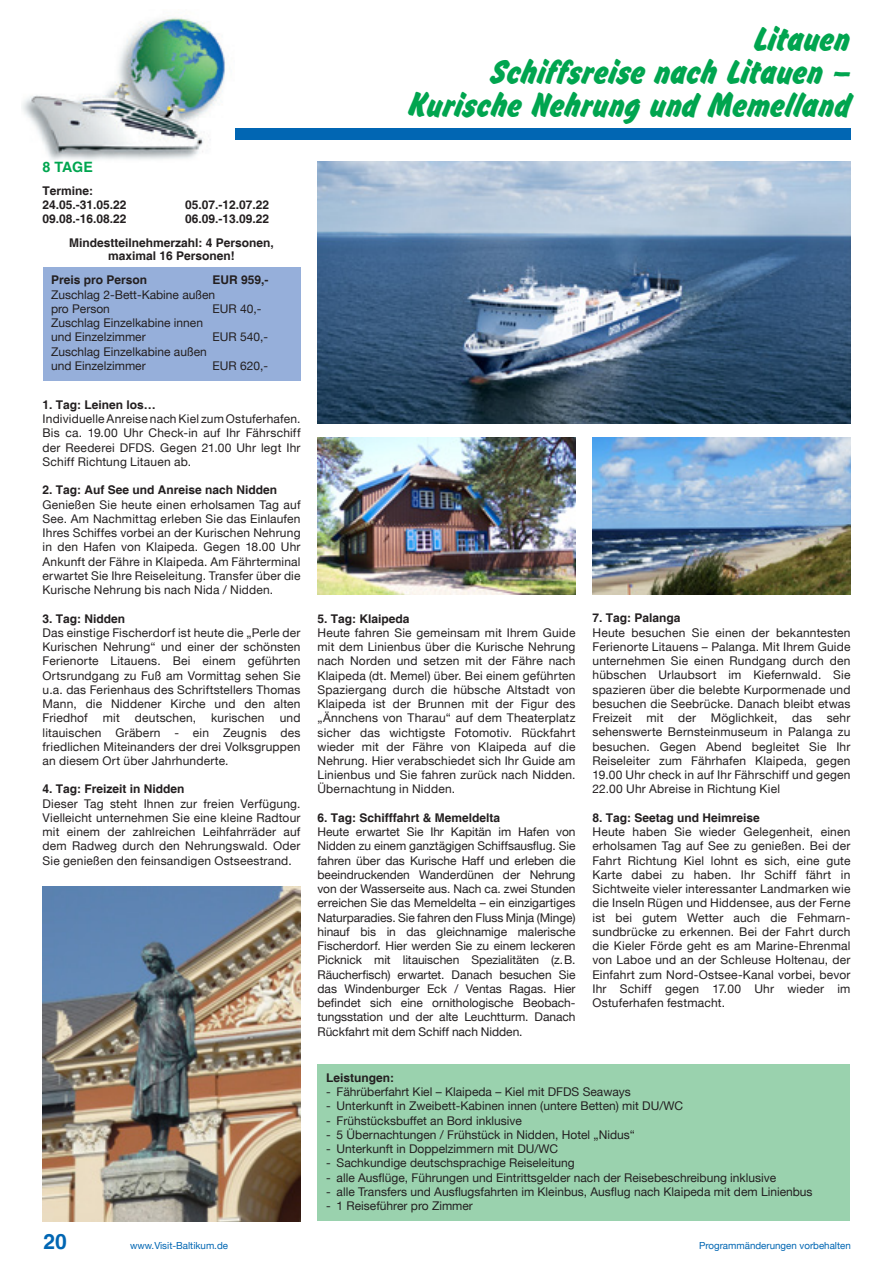
<style>
.page{position:relative;width:893px;height:1263px;background:#fff}
.page>*{position:absolute;margin:0;border:0;box-sizing:border-box;transform-origin:0 0}
.t1{font:37.5px/33px "Okay D";color:#00a54f;text-align:right}
.t2{font:700 21px "Helvetica";color:#0166b3}
.t3{font:700 14.25px "Helvetica";color:#00a54f}
.t4{font:12px/14.2px "Helvetica Neue LT";color:#231f20;text-align:justify}
.t5{font:700 12px/14.2px "Helvetica";color:#231f20}
.t6{font:9.75px "Helvetica Neue LT";color:#0166b3}
</style>
<div class="page">
<div style="left:128px;top:128px;width:722px;height:11px;background:#0166b3"></div>
<img style="left:22px;top:17px;width:212px;height:144px">
<div style="left:43px;top:267px;width:257px;height:113px;background:#96afda"></div>
<div style="left:317px;top:1064px;width:533px;height:157px;background:#9ad2ae"></div>
<img style="left:317px;top:162px;width:533px;height:261px">
<img style="left:317px;top:437px;width:258px;height:157px">
<img style="left:592px;top:437px;width:258px;height:157px">
<img style="left:43px;top:886px;width:257px;height:335px">
<p class="t3" style="left:43px;top:159px;width:52px">8 TAGE</p>
<p class="t5" style="left:43px;top:184px;width:86px">Termine:<br>24.05.-31.05.22</p>
<p class="t5" style="left:185px;top:198px;width:86px">05.07.-12.07.22</p>
<p class="t5" style="left:43px;top:213px;width:86px">09.08.-16.08.22</p>
<p class="t5" style="left:69px;top:208px;width:206px;line-height:23.4px;text-indent:116px">06.09.-13.09.22<br>Mindestteilnehmerzahl: 4 Personen,</p>
<p class="t5" style="left:108px;top:249px;width:128px">maximal 16 Personen!</p>
<p class="t5" style="left:51px;top:274px;width:98px">Preis pro Person</p>
<p class="t5" style="left:213px;top:274px;width:58px">EUR 959,-</p>
<p class="t4" style="left:51px;top:287px;width:166px">Zuschlag 2-Bett-Kabine außen pro Person</p>
<p class="t4" style="left:213px;top:301px;width:50px">EUR 40,-</p>
<p class="t4" style="left:51px;top:315px;width:154px">Zuschlag Einzelkabine innen und Einzelzimmer</p>
<p class="t4" style="left:213px;top:330px;width:57px">EUR 540,-</p>
<p class="t4" style="left:51px;top:344px;width:157px">Zuschlag Einzelkabine außen und Einzelzimmer</p>
<p class="t4" style="left:213px;top:358px;width:57px">EUR 620,-</p>
<p class="t5" style="left:43px;top:398px;width:115px">1. Tag: Leinen los…</p>
<p class="t4" style="left:43px;top:411px;width:259px">Individuelle Anreise nach Kiel zum Ostuferhafen.<br>Bis ca. 19.00 Uhr Check-in auf Ihr Fährschiff der Reederei DFDS. Gegen 21.00 Uhr legt Ihr Schiff Richtung Litauen ab.</p>
<p class="t5" style="left:43px;top:483px;width:236px">2. Tag: Auf See und Anreise nach Nidden</p>
<p class="t4" style="left:43px;top:497px;width:259px">Genießen Sie heute einen erholsamen Tag auf See. Am Nachmittag erleben Sie das Einlaufen Ihres Schiffes vorbei an der Kurischen Nehrung in den Hafen von Klaipeda. Gegen 18.00 Uhr Ankunft der Fähre in Klaipeda. Am Fährterminal erwartet Sie Ihre Reiseleitung. Transfer über die Kurische Nehrung bis nach Nida / Nidden.</p>
<p class="t5" style="left:43px;top:612px;width:84px">3. Tag: Nidden</p>
<p class="t4" style="left:43px;top:625px;width:259px">Das einstige Fischerdorf ist heute die „Perle der Kurischen Nehrung“ und einer der schönsten Ferienorte Litauens. Bei einem geführten Ortsrundgang zu Fuß am Vormittag sehen Sie u.a. das Ferienhaus des Schriftstellers Thomas Mann, die Niddener Kirche und den alten Friedhof</p>
<p class="t4" style="left:43px;top:711px;width:259px;text-indent:237px">und litauischen Gräbern - ein Zeugnis des friedlichen Miteinanders der drei Volksgruppen an diesem Ort über Jahrhunderte.</p>
<p class="t5" style="left:43px;top:783px;width:144px">4. Tag: Freizeit in Nidden</p>
<p class="t4" style="left:43px;top:796px;width:259px">Dieser Tag steht Ihnen zur freien Verfügung.<br>Vielleicht unternehmen Sie eine kleine Radtour mit einem der zahlreichen Leihfahrräder auf dem Radweg durch den Nehrungswald. Oder Sie genießen den feinsandigen Ostseestrand.</p>
<p class="t4" style="left:103px;top:711px;width:18px">mit</p>
<p class="t4" style="left:135px;top:711px;width:63px">deutschen,</p>
<p class="t4" style="left:211px;top:711px;width:55px">kurischen</p>
<h1 class="t1" style="left:408px;top:23px;width:444px">Litauen<br>Schiffsreise nach Litauen –<br>Kurische Nehrung und Memelland</h1>
<p class="t5" style="left:317px;top:612px;width:94px">5. Tag: Klaipeda</p>
<p class="t4" style="left:317px;top:625px;width:259px">Heute fahren Sie gemeinsam mit Ihrem Guide mit dem Linienbus über die Kurische Nehrung nach Norden und setzen mit der Fähre nach Klaipeda (dt. Memel) über. Bei einem geführten Spaziergang durch die hübsche Altstadt von Klaipeda ist der Brunnen mit der Figur des „Ännchens von Tharau“ auf dem Theaterplatz sicher das wichtigste Fotomotiv. Rückfahrt wieder mit der Fähre von Klaipeda auf die Nehrung. Hier verabschiedet sich Ihr Guide am Linienbus und Sie fahren zurück nach Nidden.<br>Übernachtung in Nidden.</p>
<p class="t5" style="left:317px;top:811px;width:184px">6. Tag: Schifffahrt &amp; Memeldelta</p>
<p class="t4" style="left:317px;top:825px;width:259px">Heute erwartet Sie Ihr Kapitän im Hafen von Nidden zu einem ganztägigen Schiffsausflug. Sie fahren über das Kurische Haff und erleben die beeindruckenden Wanderdünen der Nehrung von der Wasserseite aus. Nach ca. zwei Stunden erreichen Sie das Memeldelta – ein einzigartiges Naturparadies. Sie fahren den Fluss Minja (Minge) hinauf bis in das gleichnamige malerische Fischerdorf. Hier werden Sie zu einem leckeren Picknick mit litauischen Spezialitäten (z.B.<br>Räucherfisch) erwartet. Danach besuchen Sie das Windenburger Eck / Ventas Ragas. Hier befindet sich eine ornithologische Beobach&shy;tungsstation und der alte Leuchtturm. Danach Rückfahrt mit dem Schiff nach Nidden.</p>
<p class="t5" style="left:592px;top:612px;width:90px">7. Tag: Palanga</p>
<p class="t4" style="left:592px;top:625px;width:259px">Heute besuchen Sie einen der bekanntesten Ferienorte Litauens – Palanga. Mit Ihrem Guide unternehmen Sie einen Rundgang durch den hübschen Urlaubsort im Kiefernwald. Sie spazieren über die belebte Kurpormenade und besuchen die Seebrücke. Danach bleibt etwas Freizeit mit der Möglichkeit, das sehr sehenswerte Bernsteinmuseum in Palanga zu besuchen. Gegen Abend begleitet Sie Ihr Reiseleiter zum Fährhafen Klaipeda, gegen 19.00 Uhr check in auf Ihr Fährschiff und gegen 22.00 Uhr Abreise in Richtung Kiel</p>
<p class="t5" style="left:592px;top:811px;width:169px">8. Tag: Seetag und Heimreise</p>
<p class="t4" style="left:592px;top:824px;width:259px">Heute haben Sie wieder Gelegenheit, einen erholsamen Tag auf See zu genießen. Bei der Fahrt Richtung Kiel lohnt es sich, eine gute Karte dabei zu haben. Ihr Schiff fährt in Sichtweite vieler interessanter Landmarken wie die Inseln Rügen und Hiddensee, aus der Ferne ist bei gutem Wetter auch die Fehmarn&shy;sundbrücke zu erkennen. Bei der Fahrt durch die Kieler Förde geht es am Marine-Ehrenmal von Laboe und an der Schleuse Holtenau, der Einfahrt zum Nord-Ostsee-Kanal vorbei, bevor Ihr Schiff gegen 17.00 Uhr wieder im Ostuferhafen festmacht.</p>
<p class="t5" style="left:326px;top:1071px;width:70px">Leistungen:</p>
<p class="t4" style="left:326px;top:1084px;width:306px">- Fährüberfahrt Kiel – Klaipeda – Kiel mit DFDS Seaways</p>
<p class="t4" style="left:326px;top:1099px;width:359px">- Unterkunft in Zweibett-Kabinen innen (untere Betten) mit DU/WC</p>
<p class="t4" style="left:326px;top:1113px;width:198px">- Frühstücksbuffet an Bord inklusive</p>
<p class="t4" style="left:326px;top:1127px;width:310px">- 5 Übernachtungen / Frühstück in Nidden, Hotel „Nidus“</p>
<p class="t4" style="left:326px;top:1141px;width:234px">- Unterkunft in Doppelzimmern mit DU/WC</p>
<p class="t4" style="left:326px;top:1156px;width:250px">- Sachkundige deutschsprachige Reiseleitung</p>
<p class="t4" style="left:326px;top:1170px;width:452px">- alle Ausflüge, Führungen und Eintrittsgelder nach der Reisebeschreibung inklusive</p>
<p class="t4" style="left:326px;top:1184px;width:488px">- alle Transfers und Ausflugsfahrten im Kleinbus, Ausflug nach Klaipeda mit dem Linienbus</p>
<p class="t4" style="left:326px;top:1198px;width:148px">- 1 Reiseführer pro Zimmer</p>
<h2 class="t2" style="left:43px;top:1229px;width:25px">20</h2>
<p class="t6" style="left:130px;top:1239px;width:100px">www.Visit-Baltikum.de</p>
<p class="t6" style="left:699px;top:1239px;width:153px">Programmänderungen vorbehalten</p>
</div>
